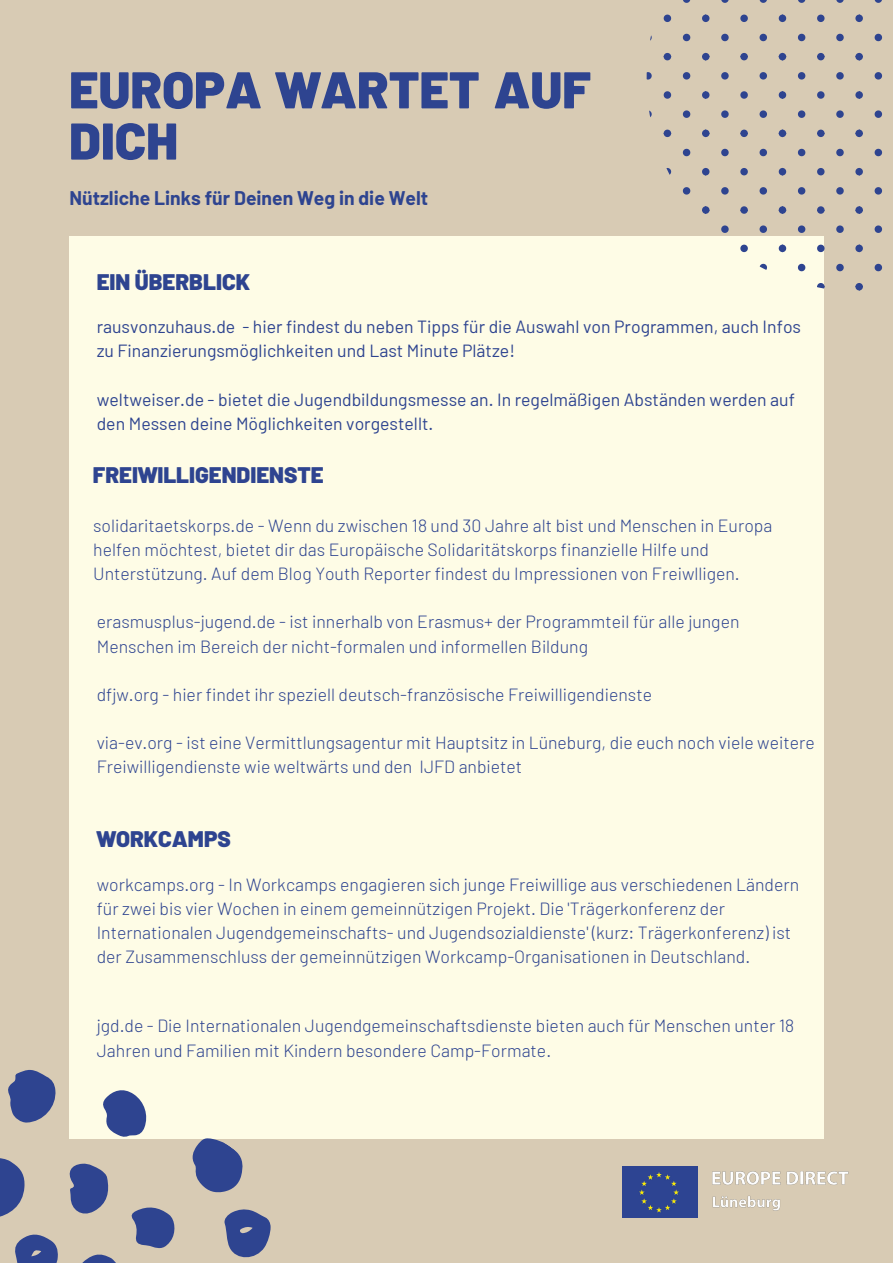
<style>
.page{position:relative;width:893px;height:1263px;background:#d8cbb4}
.page>*{position:absolute;margin:0;border:0;box-sizing:border-box;transform-origin:0 0}
.t1{font:900 51.6px/51.2px "Barlow";color:#2e4490}
.t2{font:900 22.5px "Barlow";color:#2e4490}
.t3{font:700 19.35px "Barlow";color:#2e4490}
.t4{font:300 17.62px/24.2px "Barlow";color:#2e4490}
.t5{font:17.62px/24.2px "Barlow";color:#2e4490}
</style>
<div class="page">
<div style="left:69px;top:237px;width:755px;height:902px;background:#fefce6"></div>
<svg style="left:874px;top:34px;width:8px;height:7px"></svg>
<svg style="left:874px;top:0;width:8px;height:3px"></svg>
<svg style="left:874px;top:110px;width:8px;height:8px"></svg>
<svg style="left:874px;top:72px;width:8px;height:8px"></svg>
<svg style="left:874px;top:187px;width:8px;height:8px"></svg>
<svg style="left:874px;top:149px;width:8px;height:7px"></svg>
<svg style="left:874px;top:264px;width:8px;height:7px"></svg>
<svg style="left:874px;top:225px;width:8px;height:8px"></svg>
<svg style="left:855px;top:15px;width:8px;height:7px"></svg>
<svg style="left:817px;top:15px;width:7px;height:7px"></svg>
<svg style="left:798px;top:34px;width:7px;height:7px"></svg>
<svg style="left:836px;top:34px;width:7px;height:7px"></svg>
<svg style="left:798px;top:0;width:7px;height:3px"></svg>
<svg style="left:836px;top:0;width:7px;height:3px"></svg>
<svg style="left:855px;top:91px;width:8px;height:8px"></svg>
<svg style="left:817px;top:91px;width:7px;height:8px"></svg>
<svg style="left:798px;top:110px;width:7px;height:8px"></svg>
<svg style="left:836px;top:110px;width:7px;height:8px"></svg>
<svg style="left:798px;top:72px;width:7px;height:8px"></svg>
<svg style="left:836px;top:72px;width:7px;height:8px"></svg>
<svg style="left:855px;top:53px;width:8px;height:7px"></svg>
<svg style="left:817px;top:53px;width:7px;height:7px"></svg>
<svg style="left:855px;top:168px;width:8px;height:7px"></svg>
<svg style="left:817px;top:168px;width:7px;height:7px"></svg>
<svg style="left:798px;top:187px;width:7px;height:8px"></svg>
<svg style="left:836px;top:187px;width:7px;height:8px"></svg>
<svg style="left:798px;top:149px;width:7px;height:7px"></svg>
<svg style="left:836px;top:149px;width:7px;height:7px"></svg>
<svg style="left:855px;top:130px;width:8px;height:7px"></svg>
<svg style="left:817px;top:130px;width:7px;height:7px"></svg>
<svg style="left:855px;top:245px;width:8px;height:7px"></svg>
<svg style="left:817px;top:245px;width:7px;height:7px"></svg>
<svg style="left:798px;top:264px;width:7px;height:7px"></svg>
<svg style="left:836px;top:264px;width:7px;height:7px"></svg>
<svg style="left:798px;top:225px;width:7px;height:8px"></svg>
<svg style="left:836px;top:225px;width:7px;height:8px"></svg>
<svg style="left:855px;top:206px;width:8px;height:8px"></svg>
<svg style="left:817px;top:206px;width:7px;height:8px"></svg>
<svg style="left:855px;top:283px;width:8px;height:7px"></svg>
<svg style="left:817px;top:283px;width:7px;height:6px"></svg>
<svg style="left:778px;top:15px;width:8px;height:7px"></svg>
<svg style="left:740px;top:15px;width:8px;height:7px"></svg>
<svg style="left:721px;top:34px;width:7px;height:7px"></svg>
<svg style="left:759px;top:34px;width:8px;height:7px"></svg>
<svg style="left:721px;top:0;width:7px;height:3px"></svg>
<svg style="left:759px;top:0;width:8px;height:3px"></svg>
<svg style="left:778px;top:91px;width:8px;height:8px"></svg>
<svg style="left:740px;top:91px;width:8px;height:8px"></svg>
<svg style="left:721px;top:110px;width:7px;height:8px"></svg>
<svg style="left:759px;top:110px;width:8px;height:8px"></svg>
<svg style="left:721px;top:72px;width:7px;height:8px"></svg>
<svg style="left:759px;top:72px;width:8px;height:8px"></svg>
<svg style="left:778px;top:53px;width:8px;height:7px"></svg>
<svg style="left:740px;top:53px;width:8px;height:7px"></svg>
<svg style="left:778px;top:168px;width:8px;height:7px"></svg>
<svg style="left:740px;top:168px;width:8px;height:7px"></svg>
<svg style="left:721px;top:187px;width:7px;height:8px"></svg>
<svg style="left:759px;top:187px;width:8px;height:8px"></svg>
<svg style="left:721px;top:149px;width:7px;height:7px"></svg>
<svg style="left:759px;top:149px;width:8px;height:7px"></svg>
<svg style="left:778px;top:130px;width:8px;height:7px"></svg>
<svg style="left:740px;top:130px;width:8px;height:7px"></svg>
<svg style="left:778px;top:245px;width:8px;height:7px"></svg>
<svg style="left:740px;top:245px;width:8px;height:7px"></svg>
<svg style="left:759px;top:264px;width:8px;height:6px"></svg>
<svg style="left:721px;top:225px;width:7px;height:8px"></svg>
<svg style="left:759px;top:225px;width:8px;height:8px"></svg>
<svg style="left:778px;top:206px;width:8px;height:8px"></svg>
<svg style="left:740px;top:206px;width:8px;height:8px"></svg>
<svg style="left:702px;top:15px;width:7px;height:7px"></svg>
<svg style="left:663px;top:15px;width:8px;height:7px"></svg>
<svg style="left:683px;top:34px;width:7px;height:7px"></svg>
<svg style="left:683px;top:0;width:7px;height:3px"></svg>
<svg style="left:702px;top:91px;width:7px;height:8px"></svg>
<svg style="left:663px;top:91px;width:8px;height:8px"></svg>
<svg style="left:649px;top:110px;width:2px;height:7px"></svg>
<svg style="left:683px;top:110px;width:7px;height:8px"></svg>
<svg style="left:646px;top:72px;width:5px;height:8px"></svg>
<svg style="left:683px;top:72px;width:7px;height:8px"></svg>
<svg style="left:702px;top:53px;width:7px;height:7px"></svg>
<svg style="left:663px;top:53px;width:8px;height:7px"></svg>
<svg style="left:702px;top:168px;width:7px;height:7px"></svg>
<svg style="left:666px;top:168px;width:5px;height:7px"></svg>
<svg style="left:683px;top:187px;width:7px;height:8px"></svg>
<svg style="left:683px;top:149px;width:7px;height:7px"></svg>
<svg style="left:702px;top:130px;width:7px;height:7px"></svg>
<svg style="left:663px;top:130px;width:8px;height:7px"></svg>
<svg style="left:702px;top:206px;width:7px;height:8px"></svg>
<svg style="left:0;top:1069px;width:271px;height:194px"></svg>
<div style="left:622px;top:1167px;width:75px;height:50px;background:#2d4492"></div>
<img style="left:712px;top:1171px;width:137px;height:40px">
<p class="t1" style="left:69px;top:62px;width:523px">EUROPA WARTET AUF<br>DICH</p>
<p class="t3" style="left:69px;top:186px;width:360px">Nützliche Links für Deinen Weg in die Welt</p>
<p class="t2" style="left:97px;top:267px;width:155px">EIN ÜBERBLICK</p>
<p class="t5" style="left:97px;top:314px;width:706px">rausvonzuhaus.de - hier findest du neben Tipps für die Auswahl von Programmen, auch Infos zu Finanzierungsmöglichkeiten und Last Minute Plätze!</p>
<p class="t5" style="left:97px;top:387px;width:700px">weltweiser.de - bietet die Jugendbildungsmesse an. In regelmäßigen Abständen werden auf den Messen deine Möglichkeiten vorgestellt.</p>
<p class="t2" style="left:93px;top:461px;width:232px">FREIWILLIGENDIENSTE</p>
<p class="t4" style="left:93px;top:513px;width:681px">solidaritaetskorps.de - Wenn du zwischen 18 und 30 Jahre alt bist und Menschen in Europa helfen möchtest, bietet dir das Europäische Solidaritätskorps finanzielle Hilfe und<br>Unterstützung. Auf dem Blog Youth Reporter findest du Impressionen von Freiwlligen.</p>
<p class="t4" style="left:97px;top:609px;width:644px">erasmusplus-jugend.de - ist innerhalb von Erasmus+ der Programmteil für alle jungen<br>Menschen im Bereich der nicht-formalen und informellen Bildung</p>
<p class="t4" style="left:97px;top:682px;width:557px">dfjw.org - hier findet ihr speziell deutsch-französische Freiwilligendienste</p>
<p class="t4" style="left:97px;top:730px;width:719px">via-ev.org - ist eine Vermittlungsagentur mit Hauptsitz in Lüneburg, die euch noch viele weitere<br>Freiwilligendienste wie weltwärts und den IJFD anbietet</p>
<p class="t2" style="left:97px;top:825px;width:136px">WORKCAMPS</p>
<p class="t4" style="left:97px;top:871px;width:704px">workcamps.org - In Workcamps engagieren sich junge Freiwillige aus verschiedenen Ländern für zwei bis vier Wochen in einem gemeinnützigen Projekt. Die 'Trägerkonferenz der Internationalen Jugendgemeinschafts- und Jugendsozialdienste' (kurz: Trägerkonferenz) ist der Zusammenschluss der gemeinnützigen Workcamp-Organisationen in Deutschland.</p>
<p class="t4" style="left:97px;top:1013px;width:699px">jgd.de - Die Internationalen Jugendgemeinschaftsdienste bieten auch für Menschen unter 18<br>Jahren und Familien mit Kindern besondere Camp-Formate.</p>
</div>
